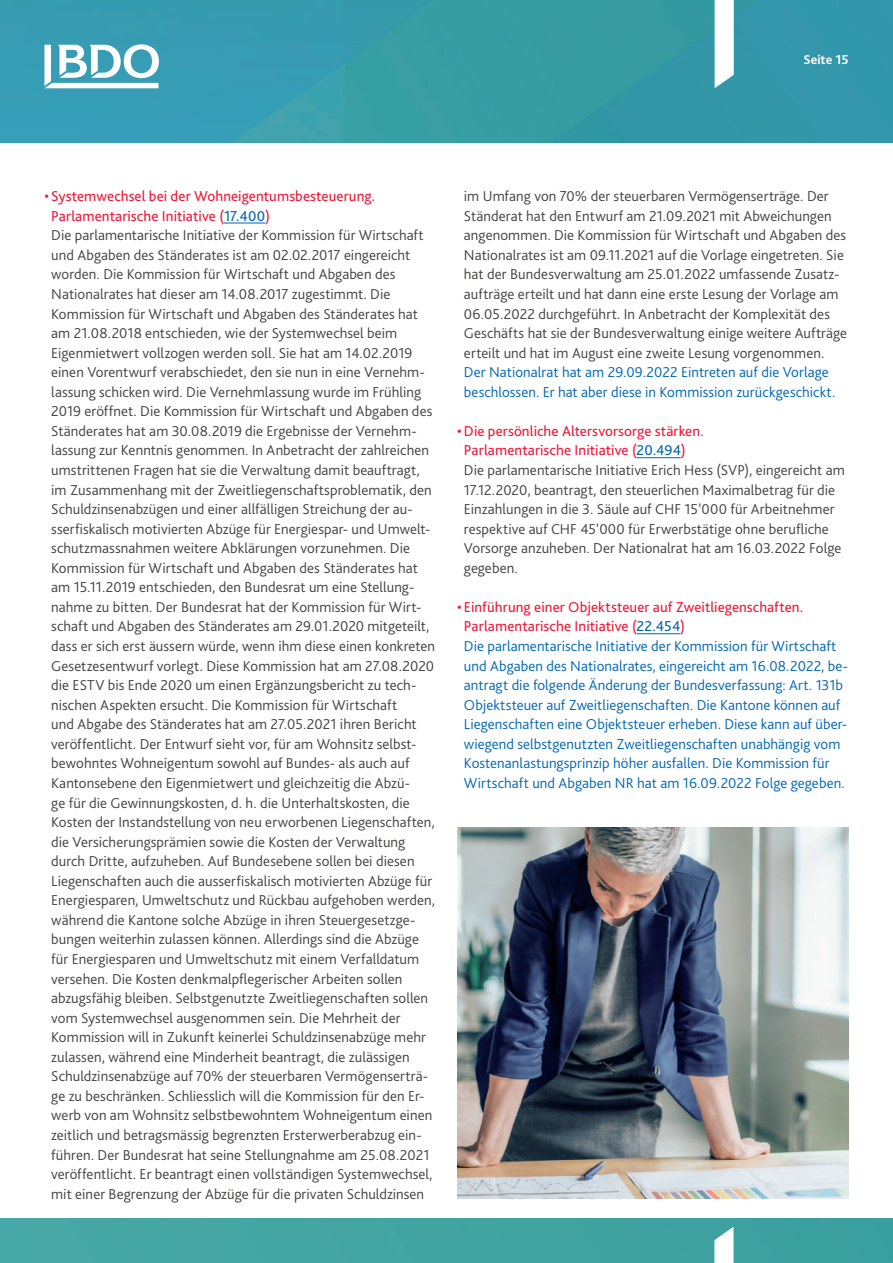
<style>
.page{position:relative;width:893px;height:1263px;background:#fff}
.page>*{position:absolute;margin:0;border:0;box-sizing:border-box;transform-origin:0 0}
.t1{font:300 15px/19.5px "Bliss Pro";letter-spacing:.005em;color:#414140}
.t2{font:300 15px/19.5px "Bliss Pro";letter-spacing:.005em;color:#0166b3}
.t3{font:700 13.5px "Bliss Pro";color:#fff}
.s1{font-weight:400;color:#ed1a3a}
.s2{font-weight:400;color:#0166b3}
.s3{font-weight:400}
</style>
<div class="page">
<img style="left:0;top:0;width:892px;height:143px">
<div style="left:0;top:1218px;width:892px;height:45px;background:#42a4a1"></div>
<svg style="left:44px;top:44px;width:115px;height:44px"></svg>
<svg style="left:714px;top:1227px;width:19px;height:36px"></svg>
<svg style="left:714px;top:0;width:19px;height:88px"></svg>
<img style="left:457px;top:827px;width:391px;height:372px">
<hr style="left:224px;top:223px;width:41px;height:1px;background:#0166b3">
<hr style="left:636px;top:457px;width:44px;height:1px;background:#0166b3">
<hr style="left:636px;top:633px;width:44px;height:1px;background:#0166b3">
<p class="t3" style="left:803px;top:55px;width:46px">Seite 15</p>
<p class="t1" style="left:51px;top:188px;width:385px;text-indent:-7px"><span class="s1">• Systemwechsel bei der Wohneigentumsbesteuerung.<br>Parlamentarische Initiative (</span><span class="s2">17.400</span><span class="s1">)<br></span>Die parlamentarische Initiative der Kommission für Wirtschaft und Abgaben des Ständerates ist am 02.02.2017 eingereicht worden. Die Kommission für Wirtschaft und Abgaben des Nationalrates hat dieser am 14.08.2017 zugestimmt. Die Kommission für Wirtschaft und Abgaben des Ständerates hat am 21.08.2018 entschieden, wie der Systemwechsel beim Eigenmietwert vollzogen werden soll. Sie hat am 14.02.2019 einen Vorentwurf verabschiedet, den sie nun in eine Vernehm&shy;lassung schicken wird. Die Vernehmlassung wurde im Frühling 2019 eröffnet. Die Kommission für Wirtschaft und Abgaben des Ständerates hat am 30.08.2019 die Ergebnisse der Vernehm&shy;lassung zur Kenntnis genommen. In Anbetracht der zahlreichen umstrittenen Fragen hat sie die Verwaltung damit beauftragt, im Zusammenhang mit der Zweitliegenschaftsproblematik, den Schuldzinsenabzügen und einer allfälligen Streichung der au&shy;sserfiskalisch motivierten Abzüge für Energiespar- und Umwelt&shy;schutzmassnahmen weitere Abklärungen vorzunehmen. Die Kommission für Wirtschaft und Abgaben des Ständerates hat am 15.11.2019 entschieden, den Bundesrat um eine Stellung&shy;nahme zu bitten. Der Bundesrat hat der Kommission für Wirt&shy;schaft und Abgaben des Ständerates am 29.01.2020 mitgeteilt, dass er sich erst äussern würde, wenn ihm diese einen konkreten Gesetzesentwurf vorlegt. Diese Kommission hat am 27.08.2020 die ESTV bis Ende 2020 um einen Ergänzungsbericht zu tech&shy;nischen Aspekten ersucht. Die Kommission für Wirtschaft<br>und Abgabe des Ständerates hat am 27.05.2021 ihren Bericht veröffentlicht. Der Entwurf sieht vor, für am Wohnsitz selbst&shy;bewohntes Wohneigentum sowohl auf Bundes- als auch auf Kantonsebene den Eigenmietwert und gleichzeitig die Abzü-<br>ge für die Gewinnungskosten, d. h. die Unterhaltskosten, die Kosten der Instandstellung von neu erworbenen Liegenschaften, die Versicherungsprämien sowie die Kosten der Verwaltung durch Dritte, aufzuheben. Auf Bundesebene sollen bei diesen Liegenschaften auch die ausserfiskalisch motivierten Abzüge für Energiesparen, Umweltschutz und Rückbau aufgehoben werden, während die Kantone solche Abzüge in ihren Steuergesetzge&shy;bungen weiterhin zulassen können. Allerdings sind die Abzüge für Energiesparen und Umweltschutz mit einem Verfalldatum versehen. Die Kosten denkmalpflegerischer Arbeiten sollen abzugsfähig bleiben. Selbstgenutzte Zweitliegenschaften sollen vom Systemwechsel ausgenommen sein. Die Mehrheit der Kommission will in Zukunft keinerlei Schuldzinsenabzüge mehr zulassen, während eine Minderheit beantragt, die zulässigen Schuldzinsenabzüge auf 70% der steuerbaren Vermögenserträ&shy;ge zu beschränken. Schliesslich will die Kommission für den Er&shy;werb von am Wohnsitz selbstbewohntem Wohneigentum einen zeitlich und betragsmässig begrenzten Ersterwerberabzug ein&shy;führen. Der Bundesrat hat seine Stellungnahme am 25.08.2021 veröffentlicht. Er beantragt einen vollständigen Systemwechsel, mit einer Begrenzung der Abzüge für die privaten Schuldzinsen</p>
<p class="t1" style="left:464px;top:188px;width:385px">im Umfang von 70% der steuerbaren Vermögenserträge. Der Ständerat hat den Entwurf am 21.09.2021 mit Abweichungen angenommen. Die Kommission für Wirtschaft und Abgaben des Nationalrates ist am 09.11.2021 auf die Vorlage eingetreten. Sie hat der Bundesverwaltung am 25.01.2022 umfassende Zusatz&shy;aufträge erteilt und hat dann eine erste Lesung der Vorlage am 06.05.2022 durchgeführt. In Anbetracht der Komplexität des Geschäfts hat sie der Bundesverwaltung einige weitere Aufträge erteilt und hat im August eine zweite Lesung vorgenommen.</p>
<p class="t2" style="left:464px;top:364px;width:373px">Der Nationalrat hat am 29.09.2022 Eintreten auf die Vorlage beschlossen. Er hat aber diese in Kommission zurückgeschickt.</p>
<p class="t1" style="left:464px;top:423px;width:382px;text-indent:-7px"><span class="s1">• Die persönliche Altersvorsorge stärken.<br>Parlamentarische Initiative (</span><span class="s2">20.494</span><span class="s1">)<br></span>Die parlamentarische Initiative Erich Hess (SVP), eingereicht am 17.12.2020, beantragt, den steuerlichen Maximalbetrag für die Einzahlungen in die 3. Säule auf CHF 15’000 für Arbeitnehmer respektive auf CHF 45’000 für Erwerbstätige ohne berufliche Vorsorge anzuheben. Der Nationalrat hat am 16.03.2022 Folge gegeben.</p>
<p class="t2" style="left:464px;top:599px;width:386px;text-indent:-7px"><span class="s1">• Einführung einer Objektsteuer auf Zweitliegenschaften.<br>Parlamentarische Initiative (</span><span class="s3">22.454</span><span class="s1">)<br></span>Die parlamentarische Initiative der Kommission für Wirtschaft und Abgaben des Nationalrates, eingereicht am 16.08.2022, be&shy;antragt die folgende Änderung der Bundesverfassung: Art. 131b Objektsteuer auf Zweitliegenschaften. Die Kantone können auf Liegenschaften eine Objektsteuer erheben. Diese kann auf über&shy;wiegend selbstgenutzten Zweitliegenschaften unabhängig vom Kostenanlastungsprinzip höher ausfallen. Die Kommission für Wirtschaft und Abgaben NR hat am 16.09.2022 Folge gegeben.</p>
</div>
